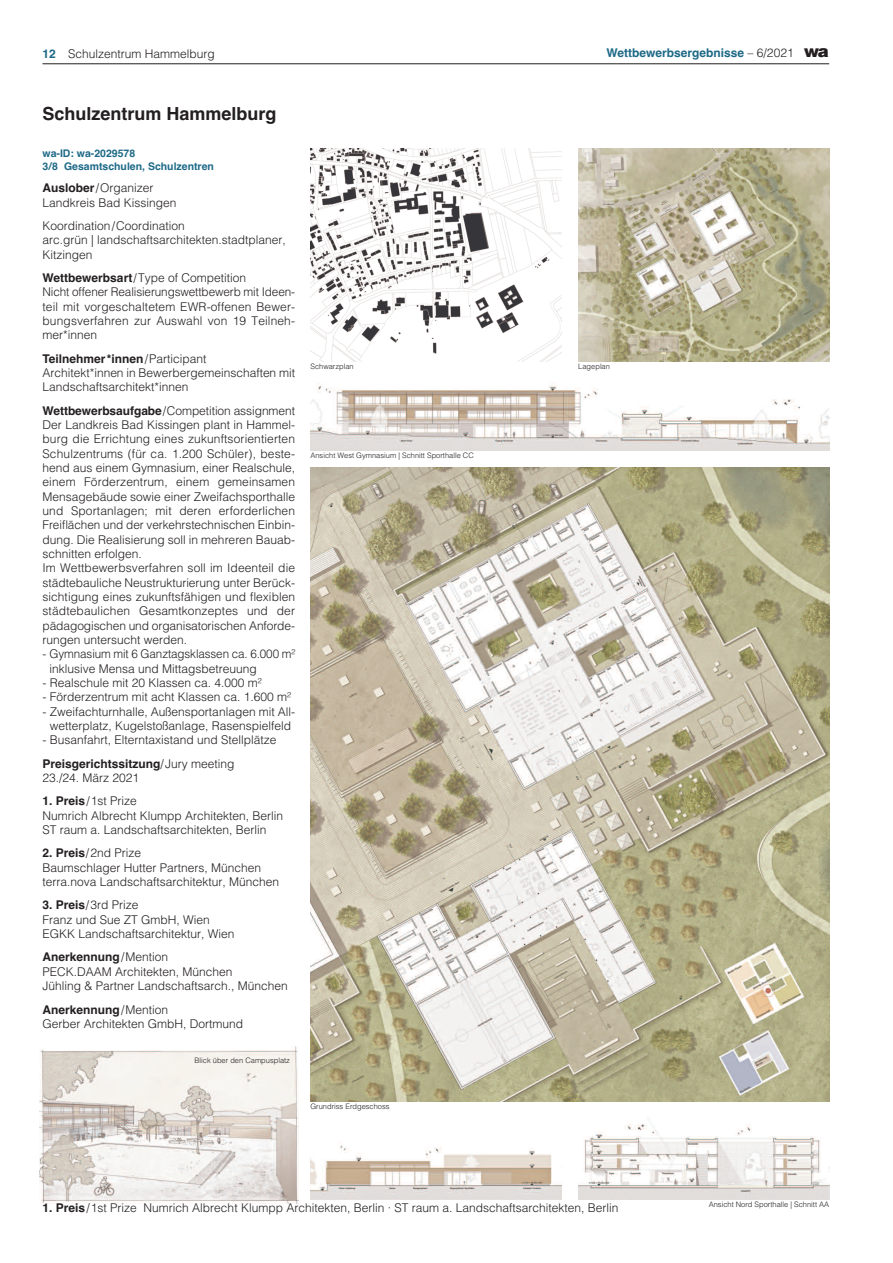
<style>
.page{position:relative;width:893px;height:1263px;background:#fff}
.page>*{position:absolute;margin:0;border:0;box-sizing:border-box;transform-origin:0 0}
.t1{font:700 18px "Helvetica";color:#231f20}
.t2{font:300 12px/14.2px "Helvetica";color:#231f20}
.t3{font:700 12px "Helvetica";color:#1d6987}
.t4{font:700 10.5px/13.5px "Helvetica";color:#1d6987}
.t5{font:300 7.5px "Helvetica";color:#231f20}
.s1{font-weight:700;color:#1d6987}
.s2{font-weight:300;color:#231f20}
.s3{font-weight:900;font-size:16.5px;color:#231f20}
.s4{font-weight:700}
</style>
<div class="page">
<hr style="left:43px;top:64px;width:786px;height:1px;background:#231f20">
<img style="left:310px;top:149px;width:251px;height:212px">
<img style="left:578px;top:149px;width:251px;height:212px">
<img style="left:310px;top:468px;width:519px;height:633px">
<img style="left:310px;top:1142px;width:251px;height:57px">
<img style="left:578px;top:1117px;width:251px;height:82px">
<img style="left:310px;top:383px;width:519px;height:68px">
<img style="left:39px;top:1046px;width:259px;height:157px">
<p class="t2" style="left:43px;top:45px;width:174px"><span class="s1">12</span> Schulzentrum Hammelburg</p>
<p class="t3" style="left:606px;top:46px;width:224px">Wettbewerbsergebnisse <span class="s2">– 6/2021</span> <span class="s3">wa</span></p>
<h1 class="t1" style="left:43px;top:103px;width:236px">Schulzentrum Hammelburg</h1>
<p class="t4" style="left:43px;top:146px;width:173px">wa-ID: wa-2029578<br>3/8 Gesamtschulen, Schulzentren</p>
<p class="t2" style="left:43px;top:180px;width:136px"><span class="s4">Auslober</span>/Organizer<br>Landkreis Bad Kissingen</p>
<p class="t2" style="left:43px;top:218px;width:245px">Koordination/Coordination<br>arc.grün | landschaftsarchitekten.stadtplaner,<br>Kitzingen</p>
<p class="t2" style="left:43px;top:270px;width:254px"><span class="s4">Wettbewerbsart</span>/Type of Competition<br>Nicht offener Realisierungswettbewerb mit Ideen&shy;teil mit vorgeschaltetem EWR-offenen Bewer&shy;bungsverfahren zur Auswahl von 19 Teilneh&shy;mer*innen</p>
<p class="t2" style="left:43px;top:350px;width:254px"><span class="s4">Teilnehmer*innen</span>/Participant<br>Architekt*innen in Bewerbergemeinschaften mit<br>Landschaftsarchitekt*innen</p>
<p class="t2" style="left:43px;top:402px;width:254px"><span class="s4">Wettbewerbsaufgabe</span>/Competition assignment Der Landkreis Bad Kissingen plant in Hammel&shy;burg die Errichtung eines zukunftsorientierten Schulzentrums (für ca. 1.200 Schüler), beste&shy;hend aus einem Gymnasium, einer Realschule, einem Förderzentrum, einem gemeinsamen Mensagebäude sowie einer Zweifachsporthalle und Sportanlagen; mit deren erforderlichen Freiflächen und der verkehrstechnischen Einbin&shy;dung. Die Realisierung soll in mehreren Bauab&shy;schnitten erfolgen.<br>Im Wettbewerbsverfahren soll im Ideenteil die städtebauliche Neustrukturierung unter Berück&shy;sichtigung eines zukunftsfähigen und flexiblen städtebaulichen Gesamtkonzeptes und der pädagogischen und organisatorischen Anforde&shy;rungen untersucht werden.</p>
<p class="t2" style="left:49px;top:646px;width:247px;text-indent:-7px">- Gymnasium mit 6 Ganztagsklassen ca. 6.000 m² inklusive Mensa und Mittagsbetreuung</p>
<p class="t2" style="left:43px;top:675px;width:221px">- Realschule mit 20 Klassen ca. 4.000 m²</p>
<p class="t2" style="left:43px;top:689px;width:250px">- Förderzentrum mit acht Klassen ca. 1.600 m²</p>
<p class="t2" style="left:43px;top:703px;width:254px;text-align:center">- Zweifachturnhalle, Außensportanlagen mit All&shy;wetterplatz, Kugelstoßanlage, Rasenspielfeld</p>
<p class="t2" style="left:43px;top:727px;width:236px;line-height:23.4px">- Busanfahrt, Elterntaxistand und Stellplätze<br><span class="s4">Preisgerichtssitzung</span>/Jury meeting</p>
<p class="t2" style="left:43px;top:770px;width:98px">23./24. März 2021</p>
<p class="t2" style="left:43px;top:793px;width:242px"><span class="s4">1. Preis</span>/1st Prize<br>Numrich Albrecht Klumpp Architekten, Berlin<br>ST raum a. Landschaftsarchitekten, Berlin</p>
<p class="t2" style="left:43px;top:845px;width:238px"><span class="s4">2. Preis</span>/2nd Prize<br>Baumschlager Hutter Partners, München terra.nova Landschaftsarchitektur, München</p>
<p class="t2" style="left:43px;top:897px;width:194px"><span class="s4">3. Preis</span>/3rd Prize<br>Franz und Sue ZT GmbH, Wien<br>EGKK Landschaftsarchitektur, Wien</p>
<p class="t2" style="left:43px;top:949px;width:247px"><span class="s4">Anerkennung</span>/Mention<br>PECK.DAAM Architekten, München<br>Jühling &amp; Partner Landschaftsarch., München</p>
<p class="t2" style="left:43px;top:1001px;width:202px"><span class="s4">Anerkennung</span>/Mention<br>Gerber Architekten GmbH, Dortmund</p>
<p class="t5" style="left:195px;top:1054px;width:97px">Blick über den Campusplatz</p>
<p class="t5" style="left:310px;top:360px;width:45px">Schwarzplan</p>
<p class="t5" style="left:578px;top:360px;width:33px">Lageplan</p>
<p class="t5" style="left:310px;top:449px;width:165px">Ansicht West Gymnasium | Schnitt Sporthalle CC</p>
<p class="t5" style="left:310px;top:1100px;width:81px">Grundriss Erdgeschoss</p>
<p class="t2" style="left:43px;top:1200px;width:577px"><span class="s4">1. Preis</span>/1st Prize Numrich Albrecht Klumpp Architekten, Berlin · ST raum a. Landschaftsarchitekten, Berlin</p>
<p class="t5" style="left:709px;top:1198px;width:122px">Ansicht Nord Sporthalle | Schnitt AA</p>
</div>
